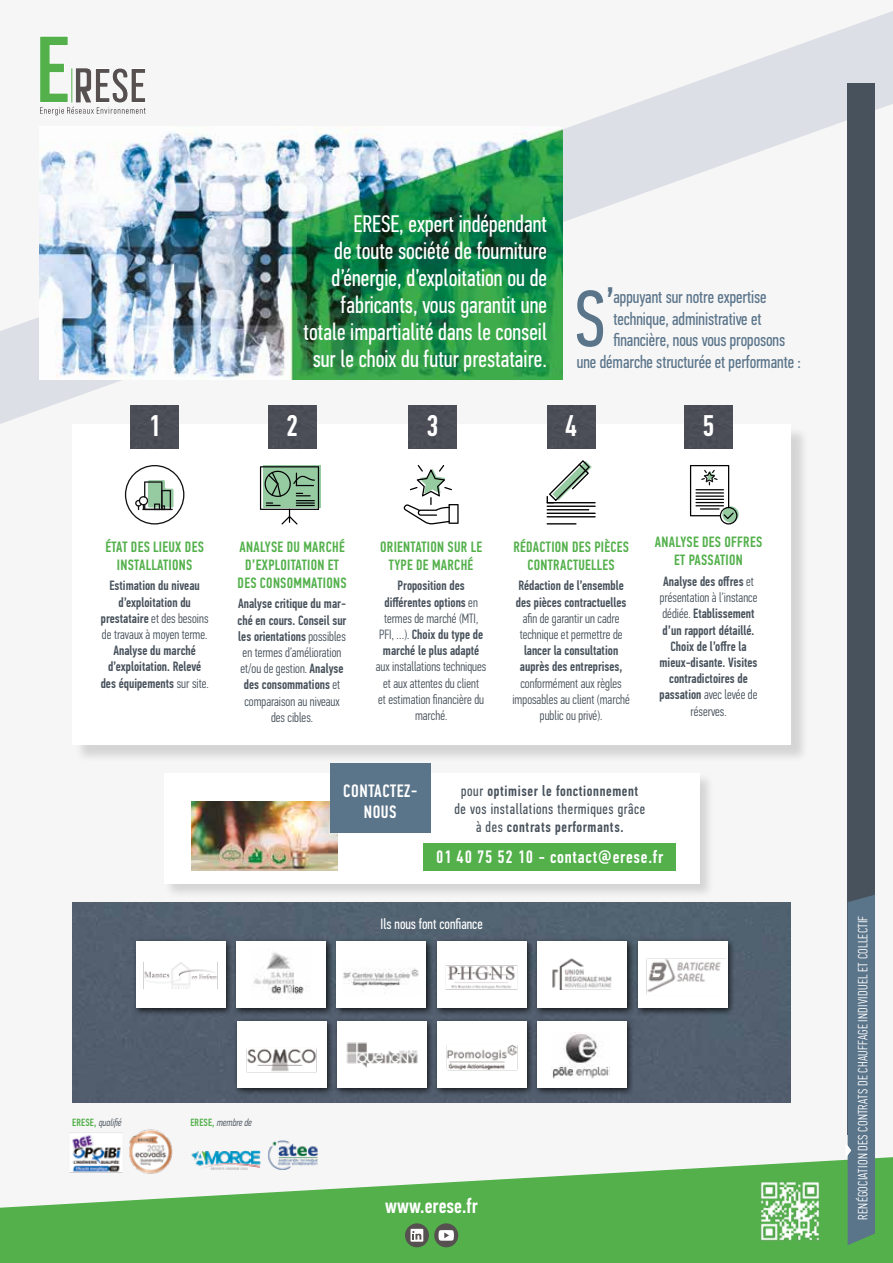
<style>
.page{position:relative;width:893px;height:1263px;background:#fff}
.page>*{position:absolute;margin:0;border:0;box-sizing:border-box;transform-origin:0 0}
.t1{font:94.95px "Bebas Neue";color:#53b04b}
.t2{font:80.1px "PF Din Text Comp Pro";color:#5a748a}
.t3{font:500 30px "PF Din Text Comp Pro";color:#fff}
.t4{font:24px/27px "PF Din Text Comp Pro";color:#fff;text-align:right}
.t5{font:500 21px "PF Din Text Comp Pro";color:#fff}
.t6{font:18px "PF Din Text Comp Pro";letter-spacing:-.005em;color:#5a748a}
.t7{font:500 18px/20.7px "PF Din Text Comp Pro";letter-spacing:.04em;color:#fff;text-align:center}
.t8{font:500 15px/18px "PF Din Text Comp Pro";letter-spacing:.02em;color:#53b04b;text-align:center}
.t9{font:500 15px/18px "PF Din Text Comp Pro";letter-spacing:.04em;color:#48525c;text-align:center}
.t10{font:15px "PF Din Text Comp Pro";color:#fff}
.t11{font:500 13.5px/16.2px "PF Din Text Comp Pro";color:#48525c;text-align:center}
.t12{font:300 13.5px/16.2px "PF Din Text Comp Pro";color:#48525c;text-align:center}
.t13{font:300 13.5px "PF Din Text Comp Pro";letter-spacing:.02em;color:#fff}
.t14{font:italic 300 10.5px "PF Din Text Comp Pro";color:#48525c}
.s1{font-weight:300}
.s2{font-weight:400}
.s3{font-weight:500;font-style:normal;color:#53b04b}
</style>
<div class="page">
<svg style="left:0;top:1157px;width:893px;height:106px;fill:#53b04b"></svg>
<div style="left:75px;top:426px;width:734px;height:337px;background:#000;opacity:.14"></div>
<div style="left:72px;top:424px;width:719px;height:320px;background:#fff"></div>
<svg style="left:0;top:11px;width:893px;height:413px;fill:#f6f6f6"></svg>
<img style="left:40px;top:127px;width:523px;height:252px">
<svg style="left:405px;top:1223px;width:24px;height:24px"></svg>
<div style="left:434px;top:1223px;width:24px;height:24px;background:#565050;border-radius:50%"></div>
<svg style="left:438px;top:1230px;width:16px;height:11px"></svg>
<svg style="left:40px;top:68px;width:106px;height:47px"></svg>
<svg style="left:404px;top:465px;width:55px;height:59px"></svg>
<hr style="left:547px;top:502px;width:49px;height:1px;background:#000">
<hr style="left:547px;top:509px;width:42px;height:1px;background:#000">
<hr style="left:547px;top:505px;width:49px;height:2px;background:#000">
<hr style="left:547px;top:516px;width:49px;height:1px;background:#000">
<hr style="left:547px;top:513px;width:49px;height:1px;background:#000">
<svg style="left:547px;top:523px;width:29px;height:1px"></svg>
<svg style="left:547px;top:460px;width:45px;height:42px"></svg>
<div style="left:131px;top:405px;width:48px;height:43px;background:#4b4e57"></div>
<div style="left:268px;top:405px;width:48px;height:43px;background:#4b4e57"></div>
<div style="left:409px;top:405px;width:48px;height:43px;background:#4b4e57"></div>
<div style="left:547px;top:405px;width:48px;height:43px;background:#4b4e57"></div>
<div style="left:685px;top:405px;width:47px;height:43px;background:#4b4e57"></div>
<svg style="left:125px;top:465px;width:59px;height:59px"></svg>
<div style="left:263px;top:465px;width:58px;height:42px;background:#88b893"></div>
<svg style="left:260px;top:466px;width:59px;height:59px"></svg>
<svg style="left:722px;top:506px;width:17px;height:17px"></svg>
<svg style="left:690px;top:465px;width:47px;height:59px"></svg>
<img style="left:757px;top:1177px;width:66px;height:67px">
<img style="left:65px;top:1132px;width:62px;height:43px">
<img style="left:190px;top:1150px;width:71px;height:20px">
<img style="left:264px;top:1140px;width:58px;height:32px">
<img style="left:128px;top:1129px;width:48px;height:46px">
<div style="left:848px;top:83px;width:27px;height:1052px;background:#48525c"></div>
<svg style="left:845px;top:895px;width:30px;height:350px;background:#617c8b"></svg>
<div style="left:72px;top:902px;width:719px;height:200px;background:#526070"></div>
<div style="left:132px;top:937px;width:102px;height:79px;background:#000;opacity:.75"></div>
<div style="left:136px;top:941px;width:89px;height:67px;background:#fff"></div>
<img style="left:143px;top:962px;width:75px;height:27px">
<div style="left:232px;top:937px;width:102px;height:79px;background:#000;opacity:.75"></div>
<div style="left:236px;top:941px;width:90px;height:67px;background:#fff"></div>
<img style="left:254px;top:952px;width:53px;height:43px">
<div style="left:433px;top:937px;width:102px;height:79px;background:#000;opacity:.75"></div>
<div style="left:437px;top:941px;width:89px;height:67px;background:#fff"></div>
<img style="left:445px;top:965px;width:73px;height:25px">
<div style="left:533px;top:937px;width:102px;height:79px;background:#000;opacity:.75"></div>
<div style="left:537px;top:941px;width:90px;height:67px;background:#fff"></div>
<img style="left:552px;top:958px;width:60px;height:31px">
<div style="left:333px;top:937px;width:101px;height:79px;background:#000;opacity:.75"></div>
<div style="left:337px;top:941px;width:89px;height:67px;background:#fff"></div>
<img style="left:343px;top:968px;width:76px;height:19px">
<div style="left:634px;top:937px;width:101px;height:79px;background:#000;opacity:.75"></div>
<div style="left:638px;top:941px;width:89px;height:67px;background:#fff"></div>
<img style="left:646px;top:958px;width:79px;height:37px">
<div style="left:233px;top:1018px;width:101px;height:78px;background:#000;opacity:.75"></div>
<div style="left:237px;top:1022px;width:89px;height:66px;background:#fff"></div>
<img style="left:246px;top:1048px;width:71px;height:25px">
<div style="left:333px;top:1018px;width:101px;height:78px;background:#000;opacity:.75"></div>
<div style="left:337px;top:1022px;width:89px;height:66px;background:#fff"></div>
<img style="left:346px;top:1042px;width:72px;height:26px">
<div style="left:433px;top:1018px;width:101px;height:78px;background:#000;opacity:.75"></div>
<div style="left:437px;top:1022px;width:89px;height:66px;background:#fff"></div>
<img style="left:446px;top:1045px;width:72px;height:26px">
<div style="left:533px;top:1018px;width:101px;height:78px;background:#000;opacity:.75"></div>
<div style="left:537px;top:1022px;width:89px;height:66px;background:#fff"></div>
<img style="left:551px;top:1032px;width:58px;height:47px">
<div style="left:163px;top:773px;width:552px;height:126px;background:#000;opacity:.14"></div>
<div style="left:164px;top:773px;width:535px;height:111px;background:#fff"></div>
<img style="left:192px;top:801px;width:145px;height:69px">
<div style="left:423px;top:843px;width:253px;height:28px;background:#53b04b"></div>
<div style="left:330px;top:763px;width:101px;height:69px;background:#5a748a"></div>
<h1 class="t1" style="left:36px;top:16px;width:36px">e</h1>
<h3 class="t4" style="left:304px;top:211px;width:245px">ERESE, expert indépendant<br>de toute société de fourniture d’énergie, d’exploitation ou de fabricants, vous garantit une totale impartialité dans le conseil sur le choix du futur prestataire.</h3>
<h2 class="t2" style="left:574px;top:273px;width:41px">S<sup>’</sup></h2>
<h3 class="t6" style="left:613px;top:287px;width:155px">appuyant sur notre expertise</h3>
<h3 class="t6" style="left:613px;top:308px;width:150px">technique, administrative et</h3>
<h3 class="t6" style="left:613px;top:330px;width:173px">financière, nous vous proposons</h3>
<h3 class="t6" style="left:577px;top:351px;width:226px">une démarche structurée et performante :</h3>
<h3 class="t3" style="left:149px;top:409px;width:14px">1</h3>
<h3 class="t3" style="left:286px;top:409px;width:14px">2</h3>
<h3 class="t3" style="left:427px;top:409px;width:14px">3</h3>
<h3 class="t3" style="left:565px;top:409px;width:14px">4</h3>
<h3 class="t3" style="left:702px;top:409px;width:14px">5</h3>
<p class="t8" style="left:105px;top:538px;width:100px">ÉTAT DES LIEUX DES<br>INSTALLATIONS</p>
<p class="t11" style="left:101px;top:578px;width:109px">Estimation du niveau d’exploitation du prestataire <span class="s1">et des besoins de travaux à moyen terme.</span></p>
<p class="t11" style="left:101px;top:643px;width:109px">Analyse du marché d’exploitation. Relevé des équipements <span class="s1">sur site.</span></p>
<p class="t8" style="left:237px;top:538px;width:111px">ANALYSE DU MARCHÉ<br>D’EXPLOITATION ET<br>DES CONSOMMATIONS</p>
<p class="t11" style="left:238px;top:596px;width:110px">Analyse critique du mar&shy;ché en cours. Conseil sur les orientations <span class="s1">possibles en termes d’amélioration et/ou de gestion.</span> Analyse des consommations <span class="s1">et comparaison au niveaux des cibles.</span></p>
<p class="t8" style="left:380px;top:538px;width:103px">ORIENTATION SUR LE<br>TYPE DE MARCHÉ</p>
<p class="t11" style="left:379px;top:578px;width:106px">Proposition des différentes options <span class="s1">en termes de marché (MTI,<br>PFI, …).</span> Choix du type de marché le plus adapté</p>
<p class="t12" style="left:376px;top:659px;width:112px">aux installations techniques et aux attentes du client<br>et estimation financière du marché.</p>
<p class="t8" style="left:513px;top:538px;width:117px">RÉDACTION DES PIÈCES<br>CONTRACTUELLES</p>
<p class="t11" style="left:516px;top:578px;width:112px;text-align:left">Rédaction de l’ensemble des pièces contractuelles</p>
<p class="t12" style="left:520px;top:610px;width:104px;text-align:left">afin de garantir un cadre technique et permettre de</p>
<p class="t11" style="left:520px;top:643px;width:104px;text-align:left">lancer la consultation auprès des entreprises,</p>
<p class="t12" style="left:512px;top:675px;width:119px">conformément aux règles imposables au client (marché public ou privé).</p>
<p class="t8" style="left:655px;top:533px;width:109px">ANALYSE DES OFFRES<br>ET PASSATION</p>
<p class="t11" style="left:660px;top:573px;width:99px">Analyse des offres <span class="s1">et présentation à l’instance dédiée.</span> Etablissement d’un rapport détaillé.<br>Choix de l’offre la mieux-disante. Visites contradictoires de passation <span class="s1">avec levée de réserves.</span></p>
<h3 class="t7" style="left:343px;top:781px;width:76px">CONTACTEZ-<br>NOUS</h3>
<p class="t9" style="left:454px;top:782px;width:192px"><span class="s2">pour</span> optimiser le fonctionnement <span class="s2">de vos installations thermiques grâce à des</span> contrats performants.</p>
<h3 class="t7" style="left:436px;top:846px;width:229px">01 40 75 52 10 - contact@erese.fr</h3>
<p class="t10" style="left:380px;top:915px;width:104px">Ils nous font confiance</p>
<p class="t14" style="left:72px;top:1117px;width:51px"><span class="s3">ERESE,</span> qualifié</p>
<p class="t14" style="left:190px;top:1117px;width:63px"><span class="s3">ERESE,</span> membre de</p>
<h3 class="t5" style="left:385px;top:1194px;width:94px">www.erese.fr</h3>
<p class="t13" style="left:855px;top:1219px;width:305px;rotate:-90deg">RENÉGOCIATION DES CONTRATS DE CHAUFFAGE INDIVIDUEL ET COLLECTIF</p>
</div>
